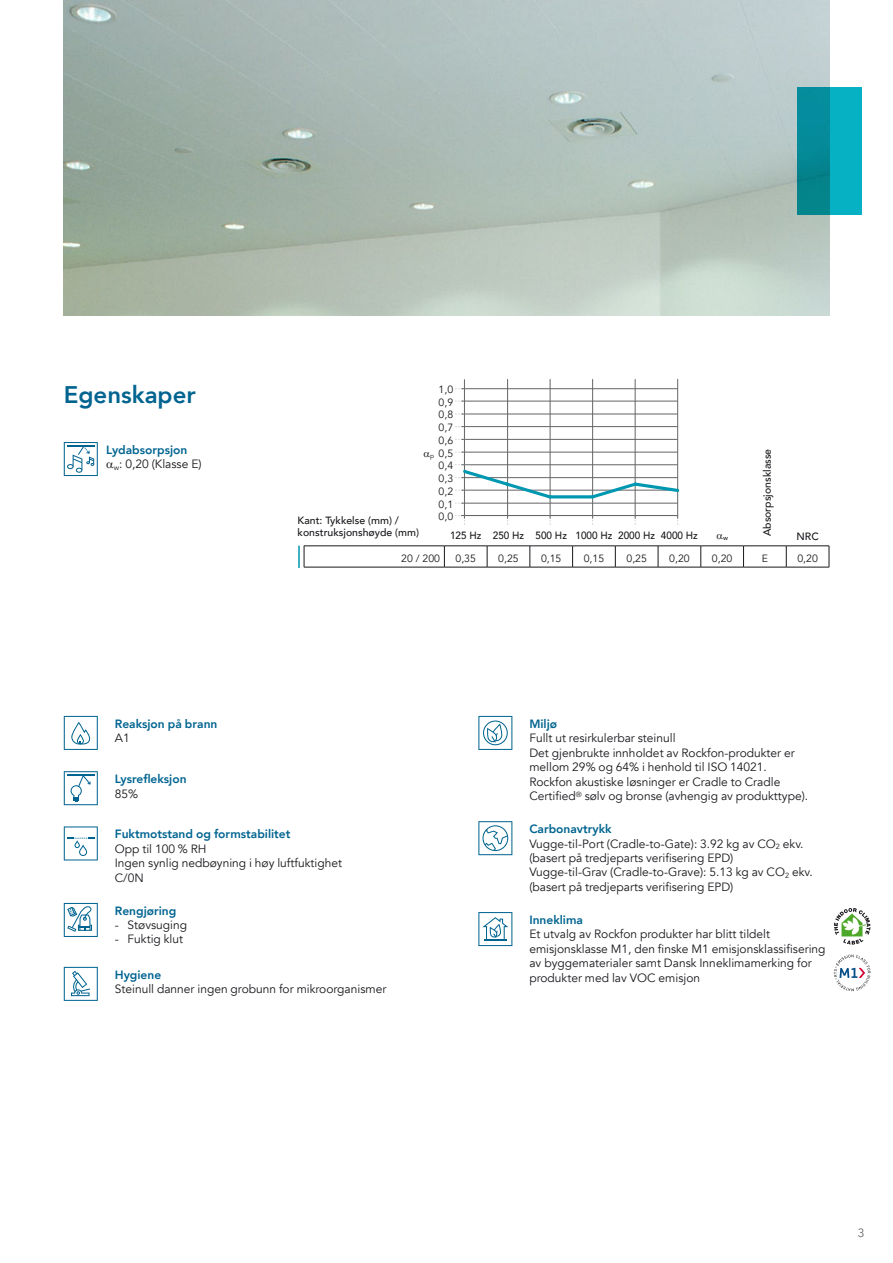
<style>
.page{position:relative;width:893px;height:1263px;background:#fff}
.page>*{position:absolute;margin:0;border:0;box-sizing:border-box;transform-origin:0 0}
.t1{font:127.35px "Chartwell Lines 50";color:#0098b1;scale:.67 1}
.t2{font:800 24px "Avenir";color:#006490}
.t3{font:12px/14.4px "Avenir";color:#1a171c}
.t4{font:800 12px "Avenir";color:#006490}
.t5{font:12px "Avenir";color:#646567}
.t6{font:10.5px/12.8px "Avenir";color:#1a171c;text-align:justify}
.t7{font:500 10.5px/12.6px "Avenir";color:#1a171c}
.t8{font:500 10.5px "Avenir";color:#1a171c;scale:.95 1}
.t9{font:500 6.45px "Avenir";color:#1a171c}
.t10{font:6.45px "Avenir";color:#1a171c}
.s1{font-weight:800;color:#006490}
</style>
<div class="page">
<img style="left:64px;top:0;width:765px;height:316px">
<svg style="left:64px;top:442px;width:34px;height:34px"></svg>
<svg style="left:797px;top:88px;width:65px;height:127px;background:#059cab"></svg>
<svg style="left:64px;top:716px;width:34px;height:34px"></svg>
<svg style="left:64px;top:771px;width:34px;height:34px"></svg>
<hr style="left:67px;top:774px;width:27px;height:2px;background:#006490">
<svg style="left:64px;top:826px;width:34px;height:34px"></svg>
<svg style="left:64px;top:903px;width:34px;height:34px"></svg>
<svg style="left:64px;top:967px;width:34px;height:34px"></svg>
<svg style="left:478px;top:716px;width:34px;height:34px"></svg>
<svg style="left:478px;top:821px;width:34px;height:34px"></svg>
<svg style="left:478px;top:912px;width:34px;height:34px"></svg>
<svg style="left:834px;top:908px;width:36px;height:37px"></svg>
<svg style="left:834px;top:954px;width:36px;height:37px"></svg>
<svg style="left:304px;top:547px;width:1px;height:20px"></svg>
<svg style="left:444px;top:547px;width:1px;height:20px"></svg>
<svg style="left:487px;top:547px;width:1px;height:20px"></svg>
<svg style="left:530px;top:547px;width:1px;height:20px"></svg>
<svg style="left:572px;top:547px;width:1px;height:20px"></svg>
<svg style="left:615px;top:547px;width:1px;height:20px"></svg>
<svg style="left:658px;top:547px;width:1px;height:20px"></svg>
<svg style="left:700px;top:547px;width:1px;height:20px"></svg>
<svg style="left:743px;top:547px;width:1px;height:20px"></svg>
<svg style="left:786px;top:547px;width:1px;height:20px"></svg>
<svg style="left:829px;top:546px;width:1px;height:21px"></svg>
<hr style="left:304px;top:567px;width:140px;height:1px;background:#1a171c">
<hr style="left:444px;top:567px;width:43px;height:1px;background:#1a171c">
<hr style="left:487px;top:567px;width:43px;height:1px;background:#1a171c">
<hr style="left:530px;top:567px;width:43px;height:1px;background:#1a171c">
<hr style="left:573px;top:567px;width:42px;height:1px;background:#1a171c">
<hr style="left:615px;top:567px;width:43px;height:1px;background:#1a171c">
<hr style="left:658px;top:567px;width:43px;height:1px;background:#1a171c">
<hr style="left:701px;top:567px;width:42px;height:1px;background:#1a171c">
<hr style="left:743px;top:567px;width:43px;height:1px;background:#1a171c">
<hr style="left:786px;top:567px;width:43px;height:1px;background:#1a171c">
<hr style="left:304px;top:546px;width:140px;height:1px;background:#1a171c">
<hr style="left:444px;top:546px;width:43px;height:1px;background:#1a171c">
<hr style="left:487px;top:546px;width:43px;height:1px;background:#1a171c">
<hr style="left:530px;top:546px;width:43px;height:1px;background:#1a171c">
<hr style="left:573px;top:546px;width:42px;height:1px;background:#1a171c">
<hr style="left:615px;top:546px;width:43px;height:1px;background:#1a171c">
<hr style="left:658px;top:546px;width:43px;height:1px;background:#1a171c">
<hr style="left:701px;top:546px;width:42px;height:1px;background:#1a171c">
<hr style="left:743px;top:546px;width:43px;height:1px;background:#1a171c">
<hr style="left:786px;top:546px;width:43px;height:1px;background:#1a171c">
<hr style="left:298px;top:546px;width:2px;height:21px;background:#0098b1">
<svg style="left:455px;top:515px;width:10px;height:10px"></svg>
<hr style="left:461px;top:388px;width:217px;height:1px;background:#646567">
<hr style="left:461px;top:490px;width:216px;height:1px;background:#646567">
<hr style="left:461px;top:414px;width:216px;height:1px;background:#646567">
<hr style="left:461px;top:439px;width:216px;height:1px;background:#646567">
<hr style="left:461px;top:464px;width:216px;height:1px;background:#646567">
<hr style="left:507px;top:379px;width:1px;height:139px;background:#646567">
<hr style="left:550px;top:379px;width:1px;height:139px;background:#646567">
<hr style="left:592px;top:379px;width:1px;height:139px;background:#646567">
<hr style="left:635px;top:379px;width:1px;height:139px;background:#646567">
<hr style="left:677px;top:379px;width:1px;height:139px;background:#646567">
<hr style="left:461px;top:503px;width:217px;height:1px;background:#646567">
<hr style="left:461px;top:477px;width:217px;height:1px;background:#646567">
<hr style="left:461px;top:452px;width:217px;height:1px;background:#646567">
<hr style="left:461px;top:426px;width:217px;height:1px;background:#646567">
<hr style="left:461px;top:401px;width:217px;height:1px;background:#646567">
<hr style="left:464px;top:379px;width:1px;height:139px;background:#646567">
<hr style="left:461px;top:515px;width:217px;height:1px;background:#646567">
<h2 class="t2" style="left:64px;top:376px;width:133px">Egenskaper</h2>
<p class="t3" style="left:114px;top:443px;width:89px;text-indent:-8px"><span class="s1">Lydabsorpsjon<br></span><sub>w</sub>: 0,20 (Klasse E)</p>
<p class="t7" style="left:298px;top:513px;width:123px">Kant: Tykkelse (mm) / konstruksjonshøyde (mm)</p>
<p class="t6" style="left:439px;top:383px;width:16px">1,0<br>0,9<br>0,8<br>0,7<br>0,6<br>0,5<br>0,4<br>0,3<br>0,2<br>0,1<br>0,0</p>
<p class="t7" style="left:760px;top:536px;width:89px;rotate:-90deg">Absorpsjonsklasse</p>
<p class="t10" style="left:430px;top:452px;width:5px">p</p>
<h1 class="t1" style="left:464px;top:387px;width:324px">35+25+15+15+25+20</h1>
<p class="t8" style="left:450px;top:526px;width:262px">125 Hz 250 Hz 500 Hz 1000 Hz 2000 Hz 4000 Hz</p>
<p class="t9" style="left:723px;top:532px;width:6px">w</p>
<p class="t7" style="left:796px;top:530px;width:24px">NRC</p>
<p class="t6" style="left:401px;top:552px;width:40px">20 / 200</p>
<p class="t6" style="left:456px;top:552px;width:22px">0,35</p>
<p class="t6" style="left:498px;top:552px;width:22px">0,25</p>
<p class="t6" style="left:541px;top:552px;width:22px">0,15</p>
<p class="t6" style="left:584px;top:552px;width:22px">0,15</p>
<p class="t6" style="left:626px;top:552px;width:22px">0,25</p>
<p class="t6" style="left:669px;top:552px;width:22px">0,20</p>
<p class="t6" style="left:712px;top:552px;width:22px">0,20</p>
<p class="t6" style="left:762px;top:552px;width:8px">E</p>
<p class="t6" style="left:797px;top:552px;width:22px">0,20</p>
<p class="t4" style="left:115px;top:714px;width:104px">Reaksjon på brann</p>
<p class="t3" style="left:115px;top:731px;width:16px">A1</p>
<p class="t4" style="left:115px;top:770px;width:73px">Lysrefleksjon</p>
<p class="t3" style="left:115px;top:786px;width:25px">85%</p>
<p class="t4" style="left:115px;top:825px;width:177px">Fuktmotstand og formstabilitet</p>
<p class="t3" style="left:115px;top:842px;width:229px">Opp til 100 % RH<br>Ingen synlig nedbøyning i høy luftfuktighet<br>C/0N</p>
<p class="t4" style="left:115px;top:901px;width:63px">Rengjøring</p>
<p class="t3" style="left:115px;top:918px;width:74px">- Støvsuging</p>
<p class="t3" style="left:115px;top:932px;width:70px">- Fuktig klut</p>
<p class="t4" style="left:115px;top:965px;width:48px">Hygiene</p>
<p class="t3" style="left:115px;top:982px;width:273px">Steinull danner ingen grobunn for mikroorganismer</p>
<p class="t4" style="left:529px;top:714px;width:29px">Miljø</p>
<p class="t3" style="left:529px;top:731px;width:280px">Fullt ut resirkulerbar steinull<br>Det gjenbrukte innholdet av Rockfon-produkter er mellom 29% og 64% i henhold til ISO 14021.<br>Rockfon akustiske løsninger er Cradle to Cradle Certified<sup>®</sup> sølv og bronse (avhengig av produkttype).</p>
<p class="t3" style="left:529px;top:822px;width:285px"><span class="s1">Carbonavtrykk<br></span>Vugge-til-Port (Cradle-to-Gate): 3.92 kg av CO<sub>2</sub> ekv. (basert på tredjeparts verifisering EPD)<br>Vugge-til-Grav (Cradle-to-Grave): 5.13 kg av CO<sub>2</sub> ekv. (basert på tredjeparts verifisering EPD)</p>
<p class="t4" style="left:529px;top:910px;width:55px">Inneklima</p>
<p class="t3" style="left:529px;top:927px;width:298px">Et utvalg av Rockfon produkter har blitt tildelt emisjonsklasse M1, den finske M1 emisjonsklassifisering av byggematerialer samt Dansk Inneklimamerking for produkter med lav VOC emisjon</p>
<p class="t5" style="left:858px;top:1226px;width:8px">3</p>
</div>
